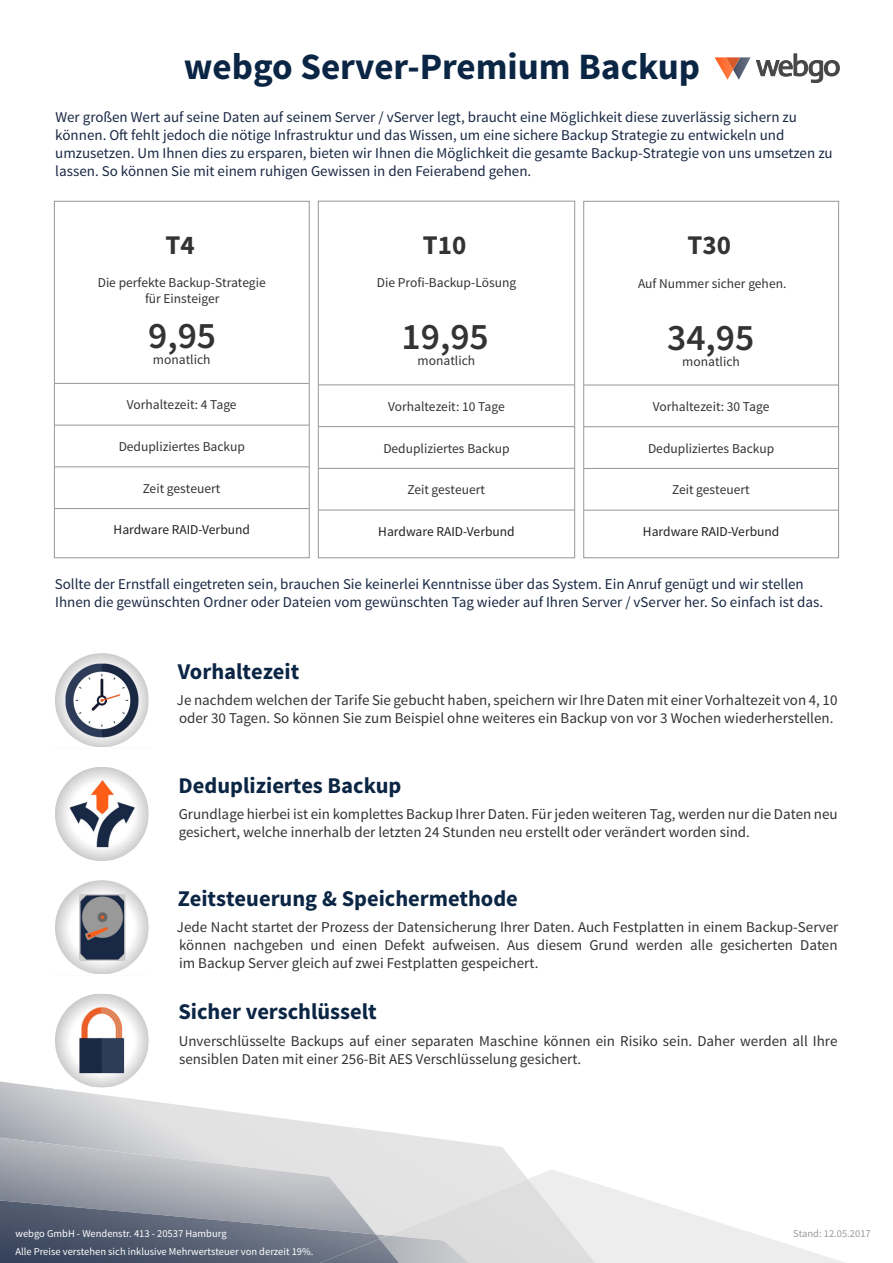
<style>
.page{position:relative;width:893px;height:1263px;background:#fff}
.page>*{position:absolute;margin:0;border:0;box-sizing:border-box;transform-origin:0 0}
.Tabelle_Preis{font:600 37.5px "Source Sans Pro";color:#333}
.Tabellentext{font:600 37.5px "Source Sans Pro";color:#333}
.t1{font:700 37.2px "Source Sans Pro";color:#0b2544}
.Tabelle_H1{font:700 27px "Source Sans Pro";color:#333}
.H3_blau{font:700 22.5px "Source Sans Pro";color:#0b2544}
.Fließtext{font:15px/18px "Source Sans Pro";color:#333}
.H1_orange{font:15px/18px "Source Sans Pro";color:#192844}
.Tabellentext_Linie_o{font:13.5px "Source Sans Pro";color:#333}
.Tabellentext_Linie_o-2{font:13.5px "Source Sans Pro";color:#231f20}
.Tabelle_Preis-2{font:13.5px/16.2px "Source Sans Pro";color:#333;text-align:center}
.Tabellentext-2{font:13.5px "Source Sans Pro";color:#333}
.t2{font:10.5px "Source Sans Pro";color:#fff}
.t3{font:10.5px "Source Sans Pro";color:#999}
</style>
<div class="page">
<img style="left:740px;top:57px;width:11px;height:21px">
<svg style="left:756px;top:54px;width:83px;height:29px"></svg>
<img style="left:715px;top:57px;width:25px;height:23px">
<img style="left:726px;top:57px;width:14px;height:13px">
<svg style="left:529px;top:1170px;width:316px;height:93px"></svg>
<img style="left:376px;top:1179px;width:236px;height:84px">
<img style="left:379px;top:1235px;width:115px;height:28px">
<img style="left:0;top:1200px;width:379px;height:63px">
<img style="left:268px;top:1239px;width:148px;height:24px">
<svg style="left:583px;top:201px;width:256px;height:357px"></svg>
<svg style="left:54px;top:201px;width:256px;height:357px"></svg>
<svg style="left:318px;top:200px;width:257px;height:358px"></svg>
<svg style="left:55px;top:653px;width:94px;height:94px"></svg>
<svg style="left:55px;top:767px;width:94px;height:94px"></svg>
<svg style="left:55px;top:880px;width:94px;height:94px"></svg>
<svg style="left:53px;top:994px;width:96px;height:96px"></svg>
<h2 class="t1" style="left:184px;top:43px;width:518px">webgo Server-Premium Backup</h2>
<p class="H1_orange" style="left:55px;top:108px;width:779px">Wer großen Wert auf seine Daten auf seinem Server / vServer legt, braucht eine Möglichkeit diese zuverlässig sichern zu können. Oft fehlt jedoch die nötige Infrastruktur und das Wissen, um eine sichere Backup Strategie zu entwickeln und umzusetzen. Um Ihnen dies zu ersparen, bieten wir Ihnen die Möglichkeit die gesamte Backup-Strategie von uns umsetzen zu lassen. So können Sie mit einem ruhigen Gewissen in den Feierabend gehen.</p>
<p class="Tabelle_H1" style="left:166px;top:228px;width:31px">T4</p>
<p class="Tabelle_Preis-2" style="left:98px;top:274px;width:170px">Die perfekte Backup-Strategie für Einsteiger</p>
<p class="Tabelle_Preis" style="left:148px;top:312px;width:70px">9,95</p>
<p class="Tabelle_Preis-2" style="left:153px;top:352px;width:59px">monatlich</p>
<p class="Tabellentext_Linie_o" style="left:127px;top:396px;width:111px">Vorhaltezeit: 4 Tage</p>
<p class="Tabellentext_Linie_o" style="left:119px;top:438px;width:128px">Dedupliziertes Backup</p>
<p class="Tabellentext_Linie_o" style="left:143px;top:480px;width:79px">Zeit gesteuert</p>
<p class="Tabellentext_Linie_o-2" style="left:114px;top:522px;width:138px">Hardware RAID-Verbund</p>
<p class="Tabelle_H1" style="left:423px;top:228px;width:45px">T10</p>
<p class="Tabellentext-2" style="left:377px;top:275px;width:141px">Die Profi-Backup-Lösung</p>
<p class="Tabellentext" style="left:402px;top:312px;width:89px">19,95</p>
<p class="Tabellentext-2" style="left:418px;top:352px;width:59px">monatlich</p>
<p class="Tabellentext_Linie_o" style="left:388px;top:398px;width:118px">Vorhaltezeit: 10 Tage</p>
<p class="Tabellentext_Linie_o" style="left:383px;top:440px;width:128px">Dedupliziertes Backup</p>
<p class="Tabellentext_Linie_o" style="left:407px;top:481px;width:79px">Zeit gesteuert</p>
<p class="Tabellentext_Linie_o-2" style="left:378px;top:523px;width:138px">Hardware RAID-Verbund</p>
<p class="Tabelle_H1" style="left:688px;top:228px;width:45px">T30</p>
<p class="Tabellentext-2" style="left:638px;top:275px;width:150px">Auf Nummer sicher gehen.</p>
<p class="Tabelle_Preis" style="left:667px;top:313px;width:89px">34,95</p>
<p class="Tabelle_Preis-2" style="left:682px;top:353px;width:59px">monatlich</p>
<p class="Tabellentext_Linie_o" style="left:653px;top:398px;width:118px">Vorhaltezeit: 30 Tage</p>
<p class="Tabellentext_Linie_o" style="left:648px;top:440px;width:128px">Dedupliziertes Backup</p>
<p class="Tabellentext_Linie_o" style="left:672px;top:481px;width:79px">Zeit gesteuert</p>
<p class="Tabellentext_Linie_o-2" style="left:643px;top:523px;width:138px">Hardware RAID-Verbund</p>
<p class="H1_orange" style="left:55px;top:576px;width:770px">Sollte der Ernstfall eingetreten sein, brauchen Sie keinerlei Kenntnisse über das System. Ein Anruf genügt und wir stellen<br>Ihnen die gewünschten Ordner oder Dateien vom gewünschten Tag wieder auf Ihren Server / vServer her. So einfach ist das.</p>
<p class="H3_blau" style="left:178px;top:657px;width:123px">Vorhaltezeit</p>
<p class="Fließtext" style="left:177px;top:692px;width:662px">Je nachdem welchen der Tarife Sie gebucht haben, speichern wir Ihre Daten mit einer Vorhaltezeit von 4, 10 oder 30 Tagen. So können Sie zum Beispiel ohne weiteres ein Backup von vor 3 Wochen wiederherstellen.</p>
<p class="H3_blau" style="left:179px;top:771px;width:224px">Dedupliziertes Backup</p>
<p class="Fließtext" style="left:179px;top:805px;width:660px">Grundlage hierbei ist ein komplettes Backup Ihrer Daten. Für jeden weiteren Tag, werden nur die Daten neu gesichert, welche innerhalb der letzten 24 Stunden neu erstellt oder verändert worden sind.</p>
<p class="H3_blau" style="left:178px;top:884px;width:341px">Zeitsteuerung &amp; Speichermethode</p>
<p class="Fließtext" style="left:177px;top:919px;width:663px;text-align:justify">Jede Nacht startet der Prozess der Datensicherung Ihrer Daten. Auch Festplatten in einem Backup-Server können nachgeben und einen Defekt aufweisen. Aus diesem Grund werden alle gesicherten Daten im Backup Server gleich auf zwei Festplatten gespeichert.</p>
<p class="H3_blau" style="left:178px;top:997px;width:200px">Sicher verschlüsselt</p>
<p class="Fließtext" style="left:179px;top:1032px;width:660px">Unverschlüsselte Backups auf einer separaten Maschine können ein Risiko sein. Daher werden all Ihre sensiblen Daten mit einer 256-Bit AES Verschlüsselung gesichert.</p>
<p class="t2" style="left:16px;top:1227px;width:213px">webgo GmbH - Wendenstr. 413 - 20537 Hamburg</p>
<p class="t3" style="left:793px;top:1227px;width:79px">Stand: 12.05.2017</p>
<p class="t2" style="left:15px;top:1245px;width:299px">Alle Preise verstehen sich inklusive Mehrwertsteuer von derzeit 19%.</p>
</div>
